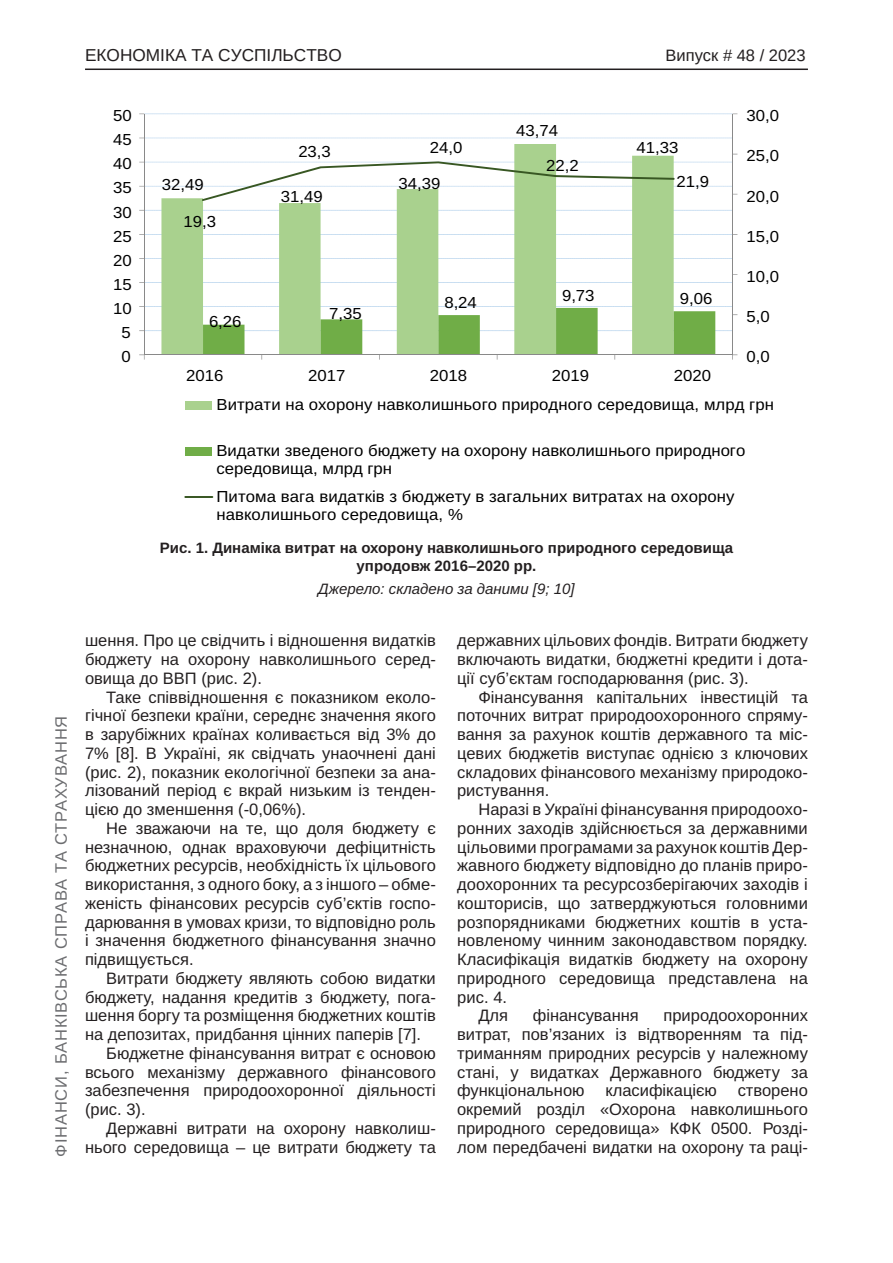
<style>
.page{position:relative;width:893px;height:1263px;background:#fff}
.page>*{position:absolute;margin:0;border:0;box-sizing:border-box;transform-origin:0 0}
.t1{font:17.25px "Arimo";color:#231f20}
.Текст_основной_G{font:16.5px/18.8px "Arimo";color:#231f20;text-align:justify}
.t2{font:16.5px "Arimo";letter-spacing:.05em;color:#6c6d70}
.t3{font:16.5px "Arimo";color:#231f20}
.t4{font:15.9px/18.3px "Arimo";letter-spacing:.005em;color:#000;scale:1.05 1}
.Рисунок_N{font:700 15px "Arimo";color:#231f20}
.Джерело{font:italic 15px "Arimo";color:#231f20}
</style>
<div class="page">
<hr style="left:85px;top:69px;width:723px;height:1px;background:#231f20">
<svg style="left:161px;top:144px;width:513px;height:210px"></svg>
<hr style="left:732px;top:114px;width:1px;height:241px;background:#898989">
<hr style="left:144px;top:114px;width:1px;height:241px;background:#898989">
<hr style="left:144px;top:354px;width:589px;height:1px;background:#898989">
<svg style="left:732px;top:354px;width:5px;height:6px"></svg>
<svg style="left:203px;top:308px;width:512px;height:52px"></svg>
<svg style="left:139px;top:354px;width:6px;height:6px"></svg>
<svg style="left:202px;top:161px;width:473px;height:40px"></svg>
<div style="left:185px;top:401px;width:27px;height:8px;background:#a9d18e"></div>
<div style="left:185px;top:447px;width:27px;height:8px;background:#70ad47"></div>
<hr style="left:184px;top:496px;width:29px;height:2px;background:#385723">
<p class="t1" style="left:85px;top:45px;width:258px">ЕКОНОМІКА ТА СУСПІЛЬСТВО</p>
<p class="t3" style="left:665px;top:46px;width:142px">Випуск # 48 / 2023</p>
<p class="t2" style="left:52px;top:1157px;width:442px;rotate:-90deg">ФІНАНСИ, БАНКІВСЬКА СПРАВА ТА СТРАХУВАННЯ</p>
<p class="t4" style="left:113px;top:107px;width:19px">50</p>
<p class="t4" style="left:113px;top:131px;width:19px">45</p>
<p class="t4" style="left:113px;top:155px;width:19px">40</p>
<p class="t4" style="left:113px;top:179px;width:19px">35</p>
<p class="t4" style="left:113px;top:203px;width:19px">30</p>
<p class="t4" style="left:113px;top:227px;width:19px">25</p>
<p class="t4" style="left:113px;top:251px;width:19px">20</p>
<p class="t4" style="left:113px;top:276px;width:19px">15</p>
<p class="t4" style="left:113px;top:300px;width:19px">10</p>
<p class="t4" style="left:122px;top:324px;width:10px">5</p>
<p class="t4" style="left:122px;top:348px;width:10px">0</p>
<p class="t4" style="left:162px;top:175px;width:41px">32,49</p>
<p class="t4" style="left:184px;top:212px;width:32px">19,3</p>
<p class="t4" style="left:209px;top:313px;width:33px">6,26</p>
<p class="t4" style="left:516px;top:122px;width:41px">43,74</p>
<p class="t4" style="left:747px;top:107px;width:33px">30,0</p>
<p class="t4" style="left:298px;top:143px;width:33px">23,3</p>
<p class="t4" style="left:430px;top:139px;width:33px">24,0</p>
<p class="t4" style="left:546px;top:156px;width:33px">22,2</p>
<p class="t4" style="left:636px;top:138px;width:41px">41,33</p>
<p class="t4" style="left:747px;top:147px;width:33px">25,0</p>
<p class="t4" style="left:281px;top:188px;width:41px">31,49</p>
<p class="t4" style="left:399px;top:174px;width:41px">34,39</p>
<p class="t4" style="left:676px;top:173px;width:33px">21,9</p>
<p class="t4" style="left:747px;top:187px;width:33px">20,0</p>
<p class="t4" style="left:747px;top:227px;width:33px">15,0</p>
<p class="t4" style="left:747px;top:268px;width:33px">10,0</p>
<p class="t4" style="left:329px;top:305px;width:33px">7,35</p>
<p class="t4" style="left:444px;top:293px;width:32px">8,24</p>
<p class="t4" style="left:562px;top:286px;width:33px">9,73</p>
<p class="t4" style="left:680px;top:289px;width:33px">9,06</p>
<p class="t4" style="left:747px;top:308px;width:24px">5,0</p>
<p class="t4" style="left:747px;top:348px;width:24px">0,0</p>
<p class="t4" style="left:186px;top:367px;width:37px">2016</p>
<p class="t4" style="left:308px;top:367px;width:37px">2017</p>
<p class="t4" style="left:430px;top:367px;width:37px">2018</p>
<p class="t4" style="left:552px;top:367px;width:37px">2019</p>
<p class="t4" style="left:217px;top:362px;width:532px;line-height:28.8px;text-indent:457px">2020<br>Витрати на охорону навколишнього природного середовища, млрд грн</p>
<p class="t4" style="left:216px;top:441px;width:505px">Видатки зведеного бюджету на охорону навколишнього природного середовища, млрд грн</p>
<p class="t4" style="left:216px;top:487px;width:495px">Питома вага видатків з бюджету в загальних витратах на охорону навколишнього середовища, %</p>
<p class="Рисунок_N" style="left:160px;top:537px;width:575px">Рис. 1. Динаміка витрат на охорону навколишнього природного середовища</p>
<p class="Рисунок_N" style="left:357px;top:556px;width:181px">упродовж 2016–2020 рр.</p>
<p class="Джерело" style="left:318px;top:579px;width:258px">Джерело: складено за даними [9; 10]</p>
<p class="Текст_основной_G" style="left:85px;top:632px;width:352px">шення. Про це свідчить і відношення видатків бюджету на охорону навколишнього серед&shy;овища до ВВП (рис. 2).</p>
<p class="Текст_основной_G" style="left:85px;top:688px;width:352px;text-indent:21px">Таке співвідношення є показником еколо&shy;гічної безпеки країни, середнє значення якого в зарубіжних країнах коливається від 3% до 7% [8]. В Україні, як свідчать унаочнені дані (рис. 2), показник екологічної безпеки за ана&shy;лізований період є вкрай низьким із тенден&shy;цією до зменшення (-0,06%).</p>
<p class="Текст_основной_G" style="left:85px;top:819px;width:352px;text-indent:21px">Не зважаючи на те, що доля бюджету є незначною, однак враховуючи дефіцитність бюджетних ресурсів, необхідність їх цільового використання, з одного боку, а з іншого – обме&shy;женість фінансових ресурсів суб’єктів госпо&shy;дарювання в умовах кризи, то відповідно роль і значення бюджетного фінансування значно підвищується.</p>
<p class="Текст_основной_G" style="left:85px;top:969px;width:352px;text-indent:21px">Витрати бюджету являють собою видатки бюджету, надання кредитів з бюджету, пога&shy;шення боргу та розміщення бюджетних коштів на депозитах, придбання цінних паперів [7].</p>
<p class="Текст_основной_G" style="left:85px;top:1044px;width:352px;text-indent:21px">Бюджетне фінансування витрат є основою всього механізму державного фінансового забезпечення природоохоронної діяльності (рис. 3).</p>
<p class="Текст_основной_G" style="left:85px;top:1119px;width:352px;text-align:right">Державні витрати на охорону навколиш&shy;нього середовища – це витрати бюджету та</p>
<p class="Текст_основной_G" style="left:457px;top:632px;width:352px">державних цільових фондів. Витрати бюджету включають видатки, бюджетні кредити і дота&shy;ції суб’єктам господарювання (рис. 3).</p>
<p class="Текст_основной_G" style="left:457px;top:688px;width:352px;text-indent:21px">Фінансування капітальних інвестицій та поточних витрат природоохоронного спряму&shy;вання за рахунок коштів державного та міс&shy;цевих бюджетів виступає однією з ключових складових фінансового механізму природоко&shy;ристування.</p>
<p class="Текст_основной_G" style="left:457px;top:800px;width:352px;text-indent:21px">Наразі в Україні фінансування природоохо&shy;ронних заходів здійснюється за державними цільовими програмами за рахунок коштів Дер&shy;жавного бюджету відповідно до планів приро&shy;доохоронних та ресурсозберігаючих заходів і кошторисів, що затверджуються головними розпорядниками бюджетних коштів в уста&shy;новленому чинним законодавством порядку.<br>Класифікація видатків бюджету на охорону природного середовища представлена на рис. 4.</p>
<p class="Текст_основной_G" style="left:478px;top:1007px;width:31px">Для</p>
<p class="Текст_основной_G" style="left:533px;top:1007px;width:108px">фінансування</p>
<p class="Текст_основной_G" style="left:457px;top:1007px;width:352px;text-indent:206px">природоохоронних витрат, пов’язаних із відтворенням та під&shy;триманням природних ресурсів у належному стані, у видатках Державного бюджету за функціональною</p>
<p class="Текст_основной_G" style="left:605px;top:1082px;width:113px">класифікацією</p>
<p class="Текст_основной_G" style="left:457px;top:1082px;width:352px;text-indent:281px">створено окремий розділ «Охорона навколишнього природного середовища» КФК 0500. Розді&shy;лом передбачені видатки на охорону та раці-</p>
</div>
